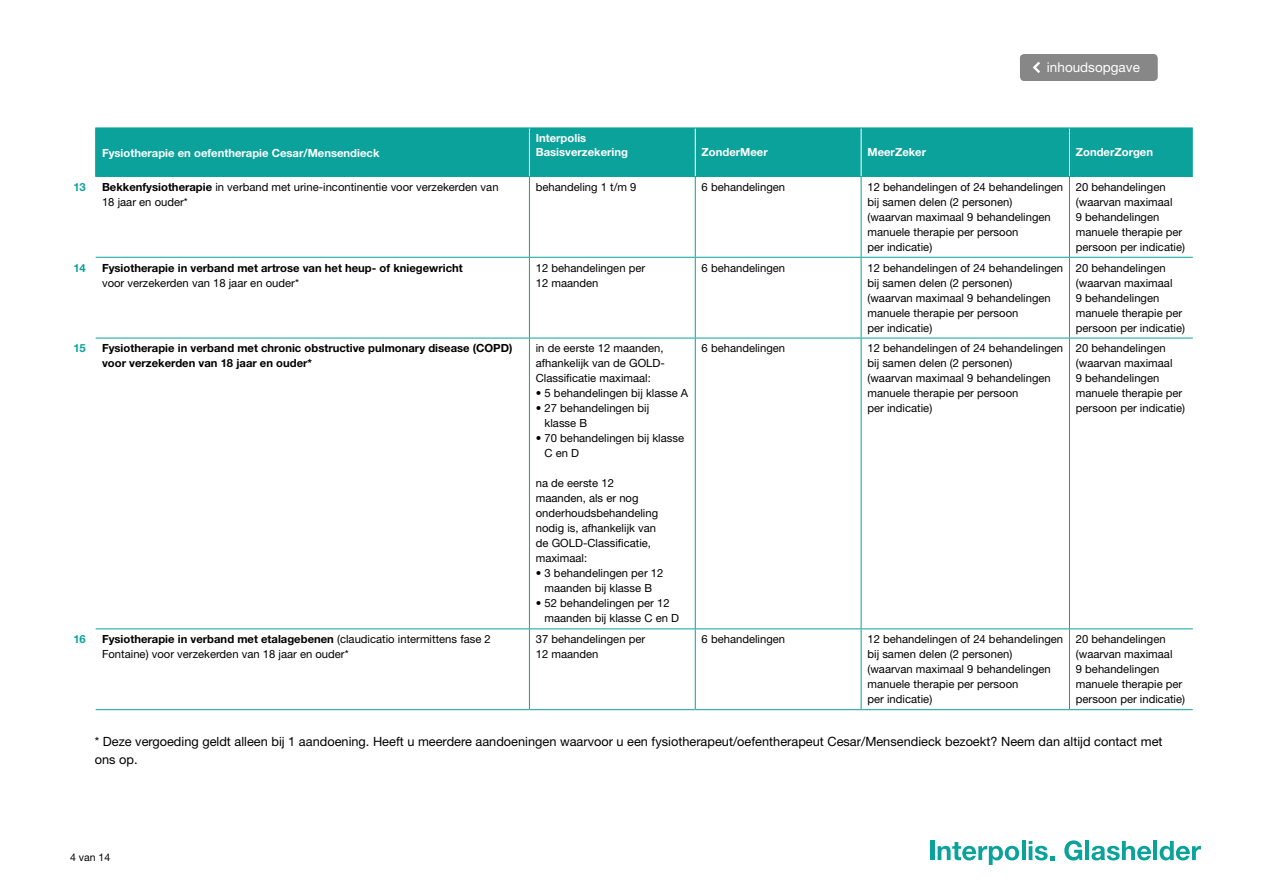
<style>
.page{position:relative;width:1263px;height:893px;background:#fff}
.page>*{position:absolute;margin:0;border:0;box-sizing:border-box;transform-origin:0 0}
.t1{font:13.5px "Helvetica Neue LT Std";color:#fff}
.t2{font:12.75px/18px "Helvetica Neue LT Std";color:#000}
.t3{font:11.25px/15px "Helvetica Neue LT Std";color:#000}
.t4{font:700 11.25px/15px "Helvetica Neue LT Std";color:#000}
.t5{font:700 11.25px/13.5px "Helvetica Neue LT Std";color:#fff}
.t6{font:700 11.25px "Helvetica Neue LT Std";color:#0ba29c}
.t7{font:10.5px "Helvetica Neue LT Std";color:#000}
.s1{font-weight:700}
</style>
<div class="page">
<hr style="left:930px;top:841px;width:4px;height:19px;background:#0ba29c">
<svg style="left:937px;top:842px;width:82px;height:23px"></svg>
<hr style="left:1022px;top:841px;width:3px;height:19px;background:#0ba29c">
<svg style="left:1029px;top:841px;width:25px;height:19px"></svg>
<svg style="left:1064px;top:840px;width:18px;height:20px"></svg>
<hr style="left:1085px;top:841px;width:4px;height:19px;background:#0ba29c">
<svg style="left:1091px;top:841px;width:60px;height:19px"></svg>
<hr style="left:1153px;top:841px;width:4px;height:19px;background:#0ba29c">
<svg style="left:1159px;top:841px;width:42px;height:19px"></svg>
<div style="left:96px;top:129px;width:1097px;height:47px;background:#0ba29c"></div>
<hr style="left:529px;top:128px;width:1px;height:48px;background:#fff">
<hr style="left:861px;top:128px;width:1px;height:48px;background:#fff">
<hr style="left:1069px;top:128px;width:1px;height:48px;background:#fff">
<hr style="left:695px;top:128px;width:1px;height:48px;background:#fff">
<hr style="left:95px;top:128px;width:1px;height:48px;background:#0ba29c">
<hr style="left:95px;top:128px;width:434px;height:1px;background:#0ba29c">
<hr style="left:529px;top:128px;width:166px;height:1px;background:#0ba29c">
<hr style="left:695px;top:128px;width:166px;height:1px;background:#0ba29c">
<hr style="left:861px;top:128px;width:208px;height:1px;background:#0ba29c">
<hr style="left:1069px;top:128px;width:124px;height:1px;background:#0ba29c">
<hr style="left:95px;top:176px;width:434px;height:1px;background:#0ba29c">
<hr style="left:529px;top:177px;width:1px;height:80px;background:#0ba29c">
<hr style="left:529px;top:176px;width:166px;height:1px;background:#0ba29c">
<hr style="left:695px;top:177px;width:1px;height:80px;background:#0ba29c">
<hr style="left:695px;top:176px;width:166px;height:1px;background:#0ba29c">
<hr style="left:861px;top:177px;width:1px;height:80px;background:#0ba29c">
<hr style="left:861px;top:176px;width:208px;height:1px;background:#0ba29c">
<hr style="left:1069px;top:177px;width:1px;height:80px;background:#0ba29c">
<hr style="left:1069px;top:176px;width:124px;height:1px;background:#0ba29c">
<hr style="left:96px;top:257px;width:433px;height:1px;background:#0ba29c">
<hr style="left:529px;top:258px;width:1px;height:80px;background:#0ba29c">
<hr style="left:529px;top:257px;width:166px;height:1px;background:#0ba29c">
<hr style="left:695px;top:258px;width:1px;height:80px;background:#0ba29c">
<hr style="left:695px;top:257px;width:166px;height:1px;background:#0ba29c">
<hr style="left:861px;top:258px;width:1px;height:80px;background:#0ba29c">
<hr style="left:861px;top:257px;width:208px;height:1px;background:#0ba29c">
<hr style="left:1069px;top:258px;width:1px;height:80px;background:#0ba29c">
<hr style="left:1069px;top:257px;width:124px;height:1px;background:#0ba29c">
<hr style="left:96px;top:338px;width:433px;height:1px;background:#0ba29c">
<hr style="left:529px;top:338px;width:1px;height:290px;background:#0ba29c">
<hr style="left:529px;top:338px;width:166px;height:1px;background:#0ba29c">
<hr style="left:695px;top:338px;width:1px;height:290px;background:#0ba29c">
<hr style="left:695px;top:338px;width:166px;height:1px;background:#0ba29c">
<hr style="left:861px;top:338px;width:1px;height:290px;background:#0ba29c">
<hr style="left:861px;top:338px;width:208px;height:1px;background:#0ba29c">
<hr style="left:1069px;top:338px;width:1px;height:290px;background:#0ba29c">
<hr style="left:1069px;top:338px;width:124px;height:1px;background:#0ba29c">
<hr style="left:96px;top:628px;width:433px;height:1px;background:#0ba29c">
<hr style="left:529px;top:629px;width:1px;height:80px;background:#0ba29c">
<hr style="left:529px;top:628px;width:166px;height:1px;background:#0ba29c">
<hr style="left:695px;top:629px;width:1px;height:80px;background:#0ba29c">
<hr style="left:695px;top:628px;width:166px;height:1px;background:#0ba29c">
<hr style="left:861px;top:629px;width:1px;height:80px;background:#0ba29c">
<hr style="left:861px;top:628px;width:208px;height:1px;background:#0ba29c">
<hr style="left:1069px;top:629px;width:1px;height:80px;background:#0ba29c">
<hr style="left:1069px;top:628px;width:124px;height:1px;background:#0ba29c">
<hr style="left:96px;top:709px;width:433px;height:1px;background:#0ba29c">
<hr style="left:529px;top:709px;width:166px;height:1px;background:#0ba29c">
<hr style="left:695px;top:709px;width:166px;height:1px;background:#0ba29c">
<hr style="left:861px;top:709px;width:208px;height:1px;background:#0ba29c">
<hr style="left:1069px;top:709px;width:124px;height:1px;background:#0ba29c">
<div style="left:1020px;top:54px;width:138px;height:27px;background:#878787;border-radius:4px"></div>
<svg style="left:1033px;top:62px;width:7px;height:11px"></svg>
<p class="t5" style="left:102px;top:146px;width:279px">Fysiotherapie en oefentherapie Cesar/Mensendieck</p>
<p class="t5" style="left:536px;top:131px;width:94px">Interpolis<br>Basisverzekering</p>
<p class="t1" style="left:1047px;top:59px;width:94px">inhoudsopgave</p>
<p class="t5" style="left:702px;top:145px;width:68px">ZonderMeer</p>
<p class="t5" style="left:867px;top:145px;width:60px">MeerZeker</p>
<p class="t5" style="left:1076px;top:145px;width:79px">ZonderZorgen</p>
<p class="t6" style="left:73px;top:180px;width:14px">13</p>
<p class="t3" style="left:102px;top:179px;width:398px"><span class="s1">Bekkenfysiotherapie</span> in verband met urine-incontinentie voor verzekerden van<br>18 jaar en ouder*</p>
<p class="t3" style="left:536px;top:179px;width:102px">behandeling 1 t/m 9</p>
<p class="t3" style="left:702px;top:179px;width:85px">6 behandelingen</p>
<p class="t3" style="left:867px;top:179px;width:197px">12 behandelingen of 24 behandelingen bij samen delen (2 personen)<br>(waarvan maximaal 9 behandelingen manuele therapie per persoon<br>per indicatie)</p>
<p class="t3" style="left:1076px;top:179px;width:111px">20 behandelingen (waarvan maximaal<br>9 behandelingen manuele therapie per persoon per indicatie)</p>
<p class="t6" style="left:73px;top:261px;width:14px">14</p>
<p class="t4" style="left:102px;top:260px;width:362px">Fysiotherapie in verband met artrose van het heup- of kniegewricht</p>
<p class="t3" style="left:102px;top:275px;width:198px">voor verzekerden van 18 jaar en ouder*</p>
<p class="t3" style="left:536px;top:260px;width:111px">12 behandelingen per<br>12 maanden</p>
<p class="t3" style="left:702px;top:260px;width:85px">6 behandelingen</p>
<p class="t3" style="left:867px;top:260px;width:197px">12 behandelingen of 24 behandelingen bij samen delen (2 personen)<br>(waarvan maximaal 9 behandelingen manuele therapie per persoon<br>per indicatie)</p>
<p class="t3" style="left:1076px;top:260px;width:111px">20 behandelingen (waarvan maximaal<br>9 behandelingen manuele therapie per persoon per indicatie)</p>
<p class="t6" style="left:73px;top:341px;width:14px">15</p>
<p class="t4" style="left:102px;top:341px;width:412px">Fysiotherapie in verband met chronic obstructive pulmonary disease (COPD) voor verzekerden van 18 jaar en ouder*</p>
<p class="t3" style="left:536px;top:341px;width:131px;text-align:justify">in de eerste 12 maanden, afhankelijk van de GOLD-Classificatie maximaal:</p>
<p class="t3" style="left:536px;top:386px;width:154px">• 5 behandelingen bij klasse A</p>
<p class="t3" style="left:545px;top:401px;width:106px;text-indent:-9px">• 27 behandelingen bij klasse B</p>
<p class="t3" style="left:545px;top:431px;width:141px;text-indent:-9px">• 70 behandelingen bij klasse<br>C en D</p>
<p class="t3" style="left:536px;top:476px;width:124px">na de eerste 12 maanden, als er nog onderhoudsbehandeling nodig is, afhankelijk van de GOLD-Classificatie, maximaal:</p>
<p class="t3" style="left:536px;top:566px;width:129px;text-align:center">• 3 behandelingen per 12 maanden bij klasse B</p>
<p class="t3" style="left:545px;top:596px;width:136px;text-indent:-9px">• 52 behandelingen per 12 maanden bij klasse C en D</p>
<p class="t3" style="left:702px;top:341px;width:85px">6 behandelingen</p>
<p class="t3" style="left:867px;top:341px;width:197px">12 behandelingen of 24 behandelingen bij samen delen (2 personen)<br>(waarvan maximaal 9 behandelingen manuele therapie per persoon<br>per indicatie)</p>
<p class="t3" style="left:1076px;top:341px;width:111px">20 behandelingen (waarvan maximaal<br>9 behandelingen manuele therapie per persoon per indicatie)</p>
<p class="t6" style="left:73px;top:632px;width:14px">16</p>
<p class="t3" style="left:102px;top:631px;width:390px"><span class="s1">Fysiotherapie in verband met etalagebenen</span> (claudicatio intermittens fase 2<br>Fontaine) voor verzekerden van 18 jaar en ouder*</p>
<p class="t3" style="left:536px;top:631px;width:111px">37 behandelingen per<br>12 maanden</p>
<p class="t3" style="left:702px;top:631px;width:85px">6 behandelingen</p>
<p class="t3" style="left:867px;top:631px;width:197px">12 behandelingen of 24 behandelingen bij samen delen (2 personen)<br>(waarvan maximaal 9 behandelingen manuele therapie per persoon<br>per indicatie)</p>
<p class="t3" style="left:1076px;top:631px;width:111px">20 behandelingen (waarvan maximaal<br>9 behandelingen manuele therapie per persoon per indicatie)</p>
<p class="t2" style="left:95px;top:732px;width:1069px">* Deze vergoeding geldt alleen bij 1 aandoening. Heeft u meerdere aandoeningen waarvoor u een fysiotherapeut/oefentherapeut Cesar/Mensendieck bezoekt? Neem dan altijd contact met ons op.</p>
<p class="t7" style="left:70px;top:851px;width:42px">4 van 14</p>
</div>
